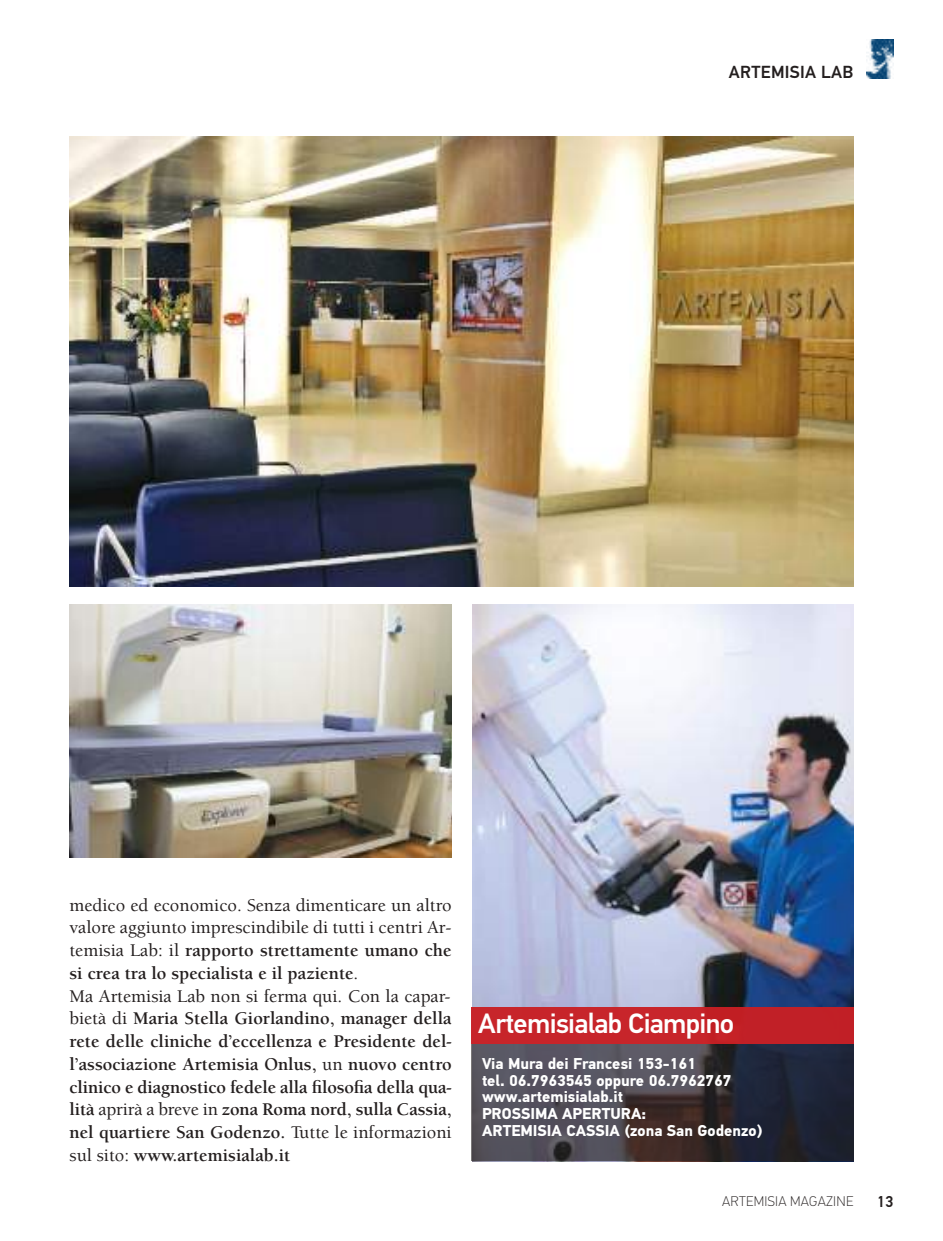
<style>
.page{position:relative;width:943px;height:1241px;background:#fff}
.page>*{position:absolute;margin:0;border:0;box-sizing:border-box;transform-origin:0 0}
.t1{font:500 28px "PF Din Text Pro";letter-spacing:-.025em;color:#fff}
.t2{font:700 18.38px/22.8px "Berkeley Std";color:#241f1f}
.t3{font:500 17.5px "PF Din Text Pro";letter-spacing:.02em;color:#241f1f}
.t4{font:700 15.75px/16.6px "PF Din Text Pro";color:#fff}
.t5{font:500 15.75px "PF Din Text Pro";color:#241f1f}
.t6{font:100 14px "PF Din Text Pro";letter-spacing:.02em;color:#241f1f}
.s1{font-weight:500}
</style>
<div class="page">
<img style="left:472px;top:604px;width:381px;height:402px">
<img style="left:866px;top:40px;width:27px;height:38px">
<div style="left:471px;top:1007px;width:382px;height:153px;background:#241f1f;opacity:.6"></div>
<div style="left:471px;top:1006px;width:382px;height:37px;background:#c7242a"></div>
<img style="left:69px;top:136px;width:784px;height:450px">
<img style="left:69px;top:604px;width:382px;height:253px">
<p class="t3" style="left:728px;top:66px;width:126px">ARTEMISIA LAB</p>
<p class="t2" style="left:69px;top:894px;width:384px"><span class="s1">medico ed economico. senza dimenticare un altro valore aggiunto imprescindibile di tutti i centri Ar&shy;temisia lab: il</span> rapporto strettamente umano che si crea tra lo specialista e il paziente<span class="s1">.<br>ma Artemisia lab non si ferma qui. Con la capar&shy;bietà di</span> Maria Stella Giorlandino, manager della rete delle cliniche d’eccellenza e Presidente del&shy;l’associazione Artemisia Onlus, <span class="s1">un</span> nuovo centro clinico e diagnostico fedele alla filosofia della qua&shy;lità <span class="s1">aprirà a breve in</span> zona Roma nord, sulla Cassia, nel quartiere San Godenzo. <span class="s1">tutte le informazioni sul sito:</span> www.artemisialab.it</p>
<h1 class="t1" style="left:478px;top:1012px;width:258px">Artemisialab Ciampino</h1>
<p class="t4" style="left:482px;top:1056px;width:282px">Via Mura dei Francesi 153-161<br>tel. 06.7963545 oppure 06.7962767 www.artemisialab.it<br>PROSSIMA APERTURA:<br>ARTEMISIA CASSIA (zona San Godenzo)</p>
<p class="t6" style="left:722px;top:1196px;width:133px">ARTEMISIA MAGAZINE</p>
<p class="t5" style="left:876px;top:1196px;width:18px">13</p>
</div>
